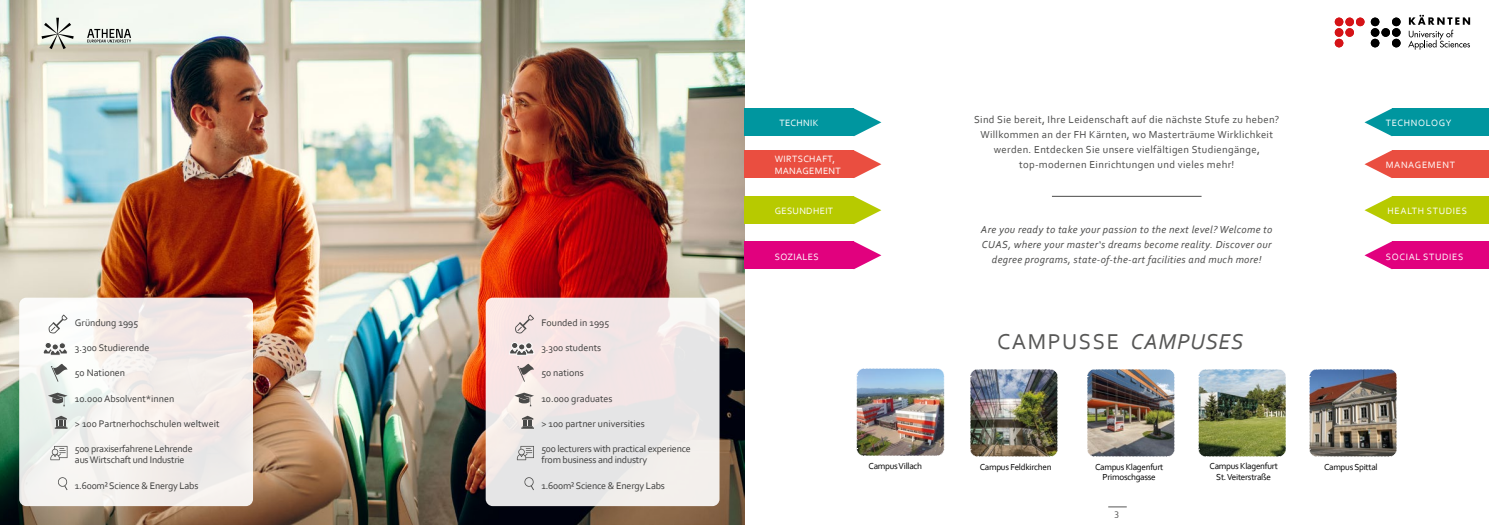
<style>
.page{position:relative;width:1489px;height:525px;background:#fff}
.page>*{position:absolute;margin:0;border:0;box-sizing:border-box;transform-origin:0 0}
.t1{font:22.5px "Corbel";letter-spacing:.07em;color:#575756}
.t2{font:10.62px/15px "Corbel";letter-spacing:.03em;color:#4a4a49;text-align:center}
.t3{font:italic 10.62px/15px "Corbel";letter-spacing:.03em;color:#4a4a49;text-align:center}
.t4{font:10px "Corbel";color:#3c3c3b}
.t5{font:10px/11.1px "Corbel";letter-spacing:-.02em;color:#3c3c3b}
.t6{font:10px "Corbel";color:#575756}
.t7{font:9.62px/11.5px "Corbel";letter-spacing:.03em;color:#fff}
.t8{font:9.62px "Corbel";letter-spacing:.07em;color:#fff}
.t9{font:9.62px "Corbel";letter-spacing:.065em;color:#fff}
.t10{font:9.12px/10.4px "Corbel";letter-spacing:-.03em;color:#000;text-align:center}
.s1{font-style:italic}
</style>
<div class="page">
<svg style="left:1108px;top:506px;width:18px;height:1px"></svg>
<img style="left:0;top:0;width:744px;height:524px">
<svg style="left:1408px;top:15px;width:61px;height:35px"></svg>
<div style="left:1334px;top:18px;width:9px;height:8px;background:#d51317;border-radius:50%"></div>
<div style="left:1345px;top:18px;width:8px;height:8px;background:#d51317;border-radius:50%"></div>
<div style="left:1355px;top:18px;width:9px;height:8px;background:#d51317;border-radius:50%"></div>
<div style="left:1334px;top:28px;width:9px;height:9px;background:#d51317;border-radius:50%"></div>
<div style="left:1345px;top:28px;width:8px;height:9px;background:#d51317;border-radius:50%"></div>
<div style="left:1334px;top:39px;width:9px;height:8px;background:#d51317;border-radius:50%"></div>
<div style="left:1370px;top:18px;width:9px;height:8px;background:#000;border-radius:50%"></div>
<div style="left:1391px;top:18px;width:9px;height:8px;background:#000;border-radius:50%"></div>
<div style="left:1370px;top:28px;width:9px;height:9px;background:#000;border-radius:50%"></div>
<div style="left:1381px;top:28px;width:8px;height:9px;background:#000;border-radius:50%"></div>
<div style="left:1391px;top:28px;width:9px;height:9px;background:#000;border-radius:50%"></div>
<div style="left:1370px;top:39px;width:9px;height:8px;background:#000;border-radius:50%"></div>
<div style="left:1391px;top:39px;width:9px;height:8px;background:#000;border-radius:50%"></div>
<div style="left:744px;top:108px;width:109px;height:28px;background:#00969f"></div>
<svg style="left:853px;top:108px;width:28px;height:28px"></svg>
<div style="left:744px;top:150px;width:109px;height:28px;background:#ea4e40"></div>
<svg style="left:853px;top:150px;width:28px;height:28px"></svg>
<div style="left:744px;top:196px;width:109px;height:28px;background:#b7ca00"></div>
<svg style="left:853px;top:196px;width:28px;height:28px"></svg>
<div style="left:744px;top:241px;width:109px;height:28px;background:#e1017e"></div>
<svg style="left:853px;top:241px;width:28px;height:28px"></svg>
<img style="left:1309px;top:369px;width:88px;height:88px">
<img style="left:970px;top:369px;width:88px;height:88px">
<img style="left:1087px;top:369px;width:88px;height:88px">
<img style="left:1198px;top:369px;width:88px;height:88px">
<img style="left:856px;top:368px;width:89px;height:88px">
<div style="left:1391px;top:108px;width:97px;height:28px;background:#00969f"></div>
<svg style="left:1364px;top:109px;width:27px;height:27px"></svg>
<div style="left:1391px;top:150px;width:97px;height:28px;background:#ea4e40"></div>
<svg style="left:1364px;top:151px;width:27px;height:27px"></svg>
<div style="left:1391px;top:196px;width:97px;height:28px;background:#b7ca00"></div>
<svg style="left:1364px;top:196px;width:27px;height:28px"></svg>
<div style="left:1391px;top:241px;width:97px;height:28px;background:#e1017e"></div>
<svg style="left:1364px;top:242px;width:27px;height:27px"></svg>
<hr style="left:1051px;top:196px;width:150px;height:1px;background:#4a4a49">
<svg style="left:19px;top:297px;width:234px;height:209px;fill:#f4efeb"></svg>
<svg style="left:49px;top:314px;width:18px;height:19px"></svg>
<svg style="left:48px;top:392px;width:19px;height:14px"></svg>
<svg style="left:51px;top:363px;width:16px;height:18px"></svg>
<svg style="left:55px;top:415px;width:12px;height:13px"></svg>
<svg style="left:50px;top:445px;width:17px;height:15px"></svg>
<svg style="left:43px;top:342px;width:25px;height:13px"></svg>
<div style="left:52px;top:343px;width:6px;height:7px;border:1px solid #fff;border-radius:50%"></div>
<svg style="left:57px;top:476px;width:10px;height:14px"></svg>
<div style="left:485px;top:297px;width:234px;height:209px;background:#f1e5e6;border-radius:7px"></div>
<svg style="left:515px;top:314px;width:19px;height:19px"></svg>
<svg style="left:514px;top:392px;width:20px;height:14px"></svg>
<svg style="left:517px;top:363px;width:17px;height:18px"></svg>
<svg style="left:521px;top:415px;width:13px;height:13px"></svg>
<svg style="left:517px;top:445px;width:17px;height:15px"></svg>
<div style="left:525px;top:342px;width:7px;height:6px;background:#4a4a49;border-radius:50%"></div>
<div style="left:525px;top:342px;width:7px;height:7px;border:1px solid #fff;border-radius:50%"></div>
<div style="left:511px;top:342px;width:7px;height:6px;background:#4a4a49;border-radius:50%"></div>
<div style="left:511px;top:342px;width:7px;height:6px;border:1px solid #fff;border-radius:50%"></div>
<svg style="left:509px;top:348px;width:25px;height:7px"></svg>
<div style="left:518px;top:344px;width:7px;height:6px;background:#4a4a49;border-radius:50%"></div>
<div style="left:518px;top:343px;width:7px;height:7px;border:1px solid #fff;border-radius:50%"></div>
<svg style="left:524px;top:476px;width:10px;height:14px"></svg>
<svg style="left:42px;top:18px;width:32px;height:31px"></svg>
<svg style="left:87px;top:29px;width:44px;height:13px"></svg>
<p class="t4" style="left:75px;top:316px;width:65px">Gründung 1995</p>
<p class="t4" style="left:75px;top:341px;width:76px">3.300 Studierende</p>
<p class="t4" style="left:75px;top:367px;width:52px">50 Nationen</p>
<p class="t4" style="left:75px;top:392px;width:101px">10.000 Absolvent*innen</p>
<p class="t4" style="left:75px;top:417px;width:146px">&gt; 100 Partnerhochschulen weltweit</p>
<p class="t5" style="left:75px;top:442px;width:119px">500 praxiserfahrene Lehrende aus Wirtschaft und Industrie</p>
<p class="t5" style="left:75px;top:479px;width:125px">1.600m² Science &amp; Energy Labs</p>
<p class="t4" style="left:541px;top:316px;width:69px">Founded in 1995</p>
<p class="t4" style="left:541px;top:341px;width:61px">3.300 students</p>
<p class="t4" style="left:541px;top:367px;width:44px">50 nations</p>
<p class="t4" style="left:541px;top:392px;width:73px">10.000 graduates</p>
<p class="t4" style="left:541px;top:417px;width:105px">&gt; 100 partner universities</p>
<p class="t5" style="left:541px;top:442px;width:151px">500 lecturers with practical experience from business and industry</p>
<p class="t5" style="left:541px;top:479px;width:125px">1.600m² Science &amp; Energy Labs</p>
<p class="t7" style="left:779px;top:117px;width:41px">TECHNIK</p>
<p class="t7" style="left:774px;top:153px;width:68px">WIRTSCHAFT,<br>MANAGEMENT</p>
<p class="t7" style="left:774px;top:204px;width:60px">GESUNDHEIT</p>
<p class="t7" style="left:774px;top:250px;width:45px">SOZIALES</p>
<p class="t10" style="left:868px;top:460px;width:55px">Campus Villach</p>
<p class="t2" style="left:974px;top:111px;width:307px">Sind Sie bereit, Ihre Leidenschaft auf die nächste Stufe zu heben?<br>Willkommen an der FH Kärnten, wo Masterträume Wirklichkeit werden. Entdecken Sie unsere vielfältigen Studiengänge, top-modernen Einrichtungen und vieles mehr!</p>
<p class="t3" style="left:980px;top:221px;width:293px">Are you ready to take your passion to the next level? Welcome to<br>CUAS, where your master‘s dreams become reality. Discover our degree programs, state-of-the-art facilities and much more!</p>
<h1 class="t1" style="left:997px;top:328px;width:248px">CAMPUSSE <span class="s1">CAMPUSES</span></h1>
<p class="t9" style="left:1385px;top:116px;width:67px">TECHNOLOGY</p>
<p class="t9" style="left:1385px;top:158px;width:71px">MANAGEMENT</p>
<p class="t8" style="left:1387px;top:204px;width:81px">HEALTH STUDIES</p>
<p class="t8" style="left:1385px;top:250px;width:79px">SOCIAL STUDIES</p>
<p class="t10" style="left:979px;top:461px;width:73px">Campus Feldkirchen</p>
<p class="t10" style="left:1095px;top:461px;width:70px">Campus Klagenfurt</p>
<p class="t10" style="left:1323px;top:461px;width:55px">Campus Spittal</p>
<p class="t10" style="left:1102px;top:471px;width:55px">Primoschgasse</p>
<p class="t10" style="left:1209px;top:460px;width:70px">Campus Klagenfurt<br>St. Veiterstraße</p>
<p class="t6" style="left:1114px;top:506px;width:6px">3</p>
</div>
